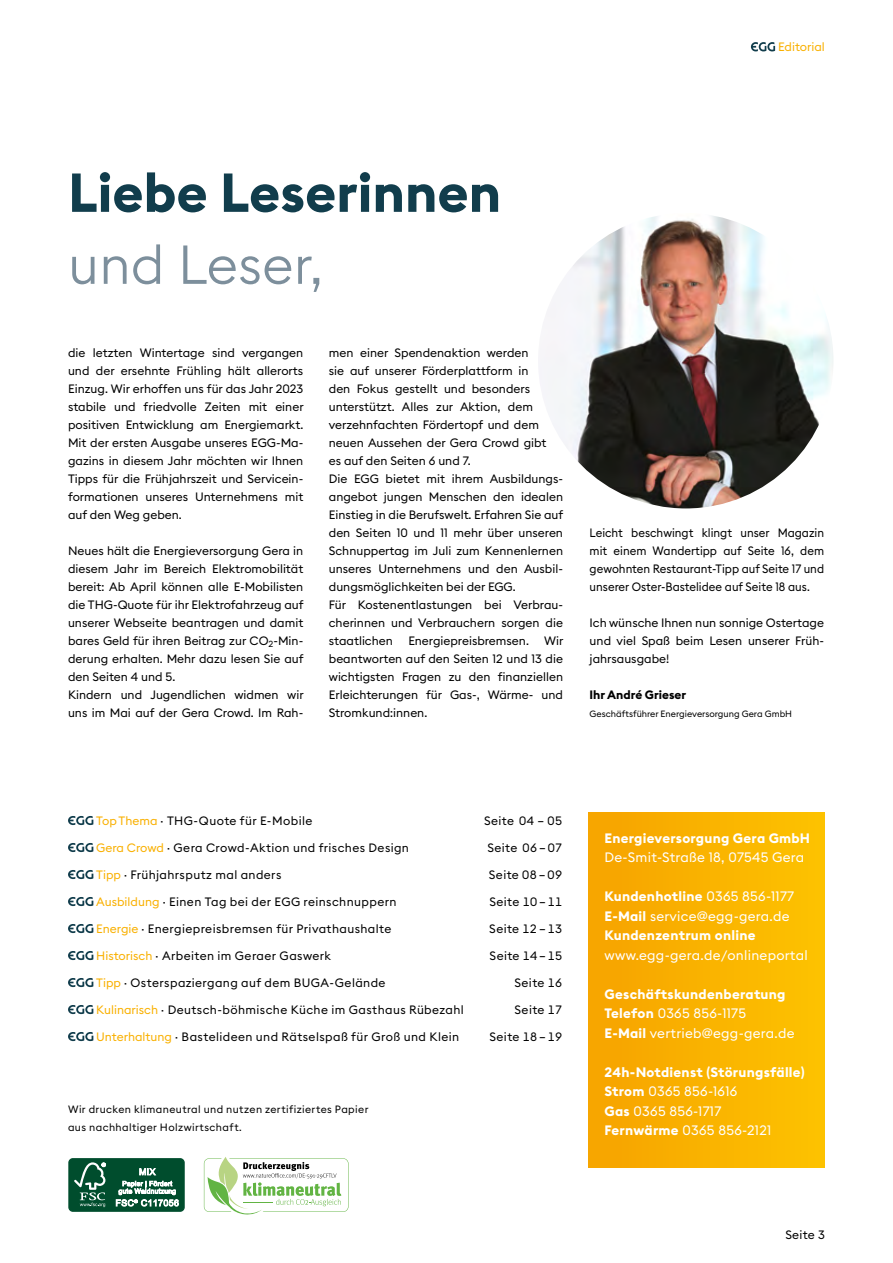
<style>
.page{position:relative;width:893px;height:1263px;background:#fff}
.page>*{position:absolute;margin:0;border:0;box-sizing:border-box;transform-origin:0 0}
.t1{font:700 54px "Euclid Square";color:#113d4c}
.t2{font:300 54px "Euclid Square";color:#7d8f9c}
.t3{font:700 13.5px/19.5px "Euclid Square";letter-spacing:.02em;color:#fff}
.t4{font:13.5px "Euclid Square";letter-spacing:.02em;color:#fff}
.t5{font:12px/18px "Euclid Square";color:#000;text-align:justify}
.t6{font:12px "Euclid Square";letter-spacing:.03em;color:#000}
.t7{font:12px/18px "Euclid Square";color:#000;text-align:justify;scale:.95 1}
.t8{font:12px "Euclid Square";letter-spacing:.035em;color:#000}
.t9{font:12px "Euclid Square";letter-spacing:.025em;color:#000}
.t10{font:700 12px "Euclid Square";color:#000}
.t11{font:12px "Euclid Square";color:#f9b000}
.t12{font:10.5px/18px "Euclid Square";letter-spacing:.035em;color:#000}
.t13{font:9px "Euclid Square";color:#000}
.s1{color:#f9b000}
.s2{font-weight:400}
</style>
<div class="page">
<svg style="left:751px;top:42px;width:24px;height:9px"></svg>
<svg style="left:68px;top:816px;width:25px;height:9px"></svg>
<svg style="left:68px;top:843px;width:25px;height:9px"></svg>
<svg style="left:68px;top:870px;width:25px;height:9px"></svg>
<svg style="left:68px;top:897px;width:25px;height:9px"></svg>
<svg style="left:68px;top:924px;width:25px;height:9px"></svg>
<svg style="left:68px;top:951px;width:25px;height:9px"></svg>
<svg style="left:68px;top:978px;width:25px;height:9px"></svg>
<svg style="left:68px;top:1005px;width:25px;height:9px"></svg>
<svg style="left:68px;top:1032px;width:25px;height:9px"></svg>
<img style="left:538px;top:213px;width:295px;height:295px;border-radius:148px">
<div style="left:589px;top:813px;width:236px;height:354px;background:linear-gradient(to right,#f6a300,#fdc200)"></div>
<div style="left:69px;top:1159px;width:115px;height:52px;background:#004d2d;border-radius:4px"></div>
<div style="left:68px;top:1158px;width:117px;height:53px;border:1px solid #004d2d;border-radius:4px"></div>
<svg style="left:74px;top:1162px;width:32px;height:45px"></svg>
<svg style="left:139px;top:1168px;width:17px;height:7px"></svg>
<svg style="left:116px;top:1181px;width:63px;height:25px"></svg>
<svg style="left:204px;top:1157px;width:144px;height:57px"></svg>
<p class="t11" style="left:778px;top:39px;width:48px">Editorial</p>
<h1 class="t1" style="left:68px;top:158px;width:435px">Liebe Leserinnen</h1>
<h1 class="t2" style="left:68px;top:230px;width:257px">und Leser,</h1>
<p class="t5" style="left:68px;top:344px;width:237px">die letzten Wintertage sind vergangen und der ersehnte Frühling hält allerorts Einzug. Wir erhoffen uns für das Jahr 2023 stabile und friedvolle Zeiten mit einer positiven Entwicklung am Energiemarkt.<br>Mit der ersten Ausgabe unseres EGG-Ma&shy;gazins in diesem Jahr möchten wir Ihnen Tipps für die Frühjahrszeit und Servicein&shy;formationen unseres Unternehmens mit auf den Weg geben.</p>
<p class="t5" style="left:68px;top:542px;width:237px;text-align:left">Neues hält die Energieversorgung Gera in diesem Jahr im Bereich Elektromobilität bereit: Ab April können alle E-Mobilisten die THG-Quote für ihr Elektrofahrzeug auf unserer Webseite beantragen und damit bares Geld für ihren Beitrag zur CO<sub>2</sub>-Min&shy;derung erhalten. Mehr dazu lesen Sie auf den Seiten 4 und 5.<br>Kindern und Jugendlichen widmen wir uns im Mai auf der Gera Crowd. Im Rah-</p>
<p class="t5" style="left:329px;top:344px;width:236px;text-align:left">men einer Spendenaktion werden<br>sie auf unserer Förderplattform in<br>den Fokus gestellt und besonders unterstützt. Alles zur Aktion, dem verzehnfachten Fördertopf und dem neuen Aussehen der Gera Crowd gibt<br>es auf den Seiten 6 und 7.<br>Die EGG bietet mit ihrem Ausbildungs&shy;angebot jungen Menschen den idealen Einstieg in die Berufswelt. Erfahren Sie auf den Seiten 10 und 11 mehr über unseren Schnuppertag im Juli zum Kennenlernen unseres Unternehmens und den Ausbil&shy;dungsmöglichkeiten bei der EGG.<br>Für Kostenentlastungen bei Verbrau&shy;cherinnen und Verbrauchern sorgen die staatlichen</p>
<p class="t5" style="left:329px;top:632px;width:236px;text-indent:215px">Wir beantworten auf den Seiten 12 und 13 die wichtigsten Fragen zu den finanziellen Erleichterungen für Gas-, Wärme- und Stromkund:innen.</p>
<p class="t5" style="left:408px;top:632px;width:122px">Energiepreisbremsen.</p>
<p class="t7" style="left:590px;top:524px;width:248px">Leicht beschwingt klingt unser Magazin mit einem Wandertipp auf Seite 16, dem gewohnten Restaurant-Tipp auf Seite 17 und unserer Oster-Bastelidee auf Seite 18 aus.</p>
<p class="t5" style="left:590px;top:614px;width:236px">Ich wünsche Ihnen nun sonnige Ostertage und viel Spaß beim Lesen unserer Früh&shy;jahrsausgabe!</p>
<p class="t10" style="left:590px;top:687px;width:98px">Ihr André Grieser</p>
<p class="t13" style="left:590px;top:708px;width:204px">Geschäftsführer Energieversorgung Gera GmbH</p>
<p class="t6" style="left:96px;top:813px;width:218px"><span class="s1">Top Thema</span> · THG-Quote für E-Mobile</p>
<p class="t8" style="left:484px;top:813px;width:80px">Seite 04 – 05</p>
<p class="t6" style="left:96px;top:840px;width:314px"><span class="s1">Gera Crowd</span> · Gera Crowd-Aktion und frisches Design</p>
<p class="t6" style="left:487px;top:840px;width:76px">Seite 06 – 07</p>
<p class="t6" style="left:96px;top:867px;width:187px"><span class="s1">Tipp</span> · Frühjahrsputz mal anders</p>
<p class="t6" style="left:489px;top:867px;width:75px">Seite 08 – 09</p>
<p class="t6" style="left:96px;top:894px;width:302px"><span class="s1">Ausbildung</span> · Einen Tag bei der EGG reinschnuppern</p>
<p class="t9" style="left:489px;top:894px;width:74px">Seite 10 – 11</p>
<p class="t6" style="left:96px;top:921px;width:297px"><span class="s1">Energie</span> · Energiepreisbremsen für Privathaushalte</p>
<p class="t9" style="left:489px;top:921px;width:74px">Seite 12 – 13</p>
<p class="t6" style="left:96px;top:948px;width:236px"><span class="s1">Historisch</span> · Arbeiten im Geraer Gaswerk</p>
<p class="t9" style="left:490px;top:948px;width:74px">Seite 14 – 15</p>
<p class="t8" style="left:96px;top:975px;width:291px"><span class="s1">Tipp</span> · Osterspaziergang auf dem BUGA-Gelände</p>
<p class="t5" style="left:514px;top:973px;width:49px">Seite 16</p>
<p class="t6" style="left:96px;top:1002px;width:369px"><span class="s1">Kulinarisch</span> · Deutsch-böhmische Küche im Gasthaus Rübezahl</p>
<p class="t5" style="left:515px;top:1000px;width:49px">Seite 17</p>
<p class="t6" style="left:96px;top:1029px;width:364px"><span class="s1">Unterhaltung</span> · Bastelideen und Rätselspaß für Groß und Klein</p>
<p class="t9" style="left:489px;top:1029px;width:74px">Seite 18 – 19</p>
<p class="t12" style="left:68px;top:1101px;width:302px">Wir drucken klimaneutral und nutzen zertifiziertes Papier aus nachhaltiger Holzwirtschaft.</p>
<p class="t3" style="left:604px;top:829px;width:207px">Energieversorgung Gera GmbH</p>
<p class="t4" style="left:604px;top:849px;width:201px">De-Smit-Straße 18, 07545 Gera</p>
<p class="t3" style="left:604px;top:887px;width:191px">Kundenhotline <span class="s2">0365 856-1177<br></span>E-Mail <span class="s2">service@egg-gera.de<br></span>Kundenzentrum online</p>
<p class="t4" style="left:604px;top:946px;width:205px">www.egg-gera.de/onlineportal</p>
<p class="t3" style="left:604px;top:985px;width:192px">Geschäftskundenberatung<br>Telefon <span class="s2">0365 856-1175<br></span>E-Mail <span class="s2">vertrieb@egg-gera.de</span></p>
<p class="t3" style="left:604px;top:1063px;width:202px">24h-Notdienst (Störungsfälle)<br>Strom <span class="s2">0365 856-1616<br></span>Gas <span class="s2">0365 856-1717<br></span>Fernwärme <span class="s2">0365 856-2121</span></p>
<p class="t5" style="left:785px;top:1226px;width:41px">Seite 3</p>
</div>
